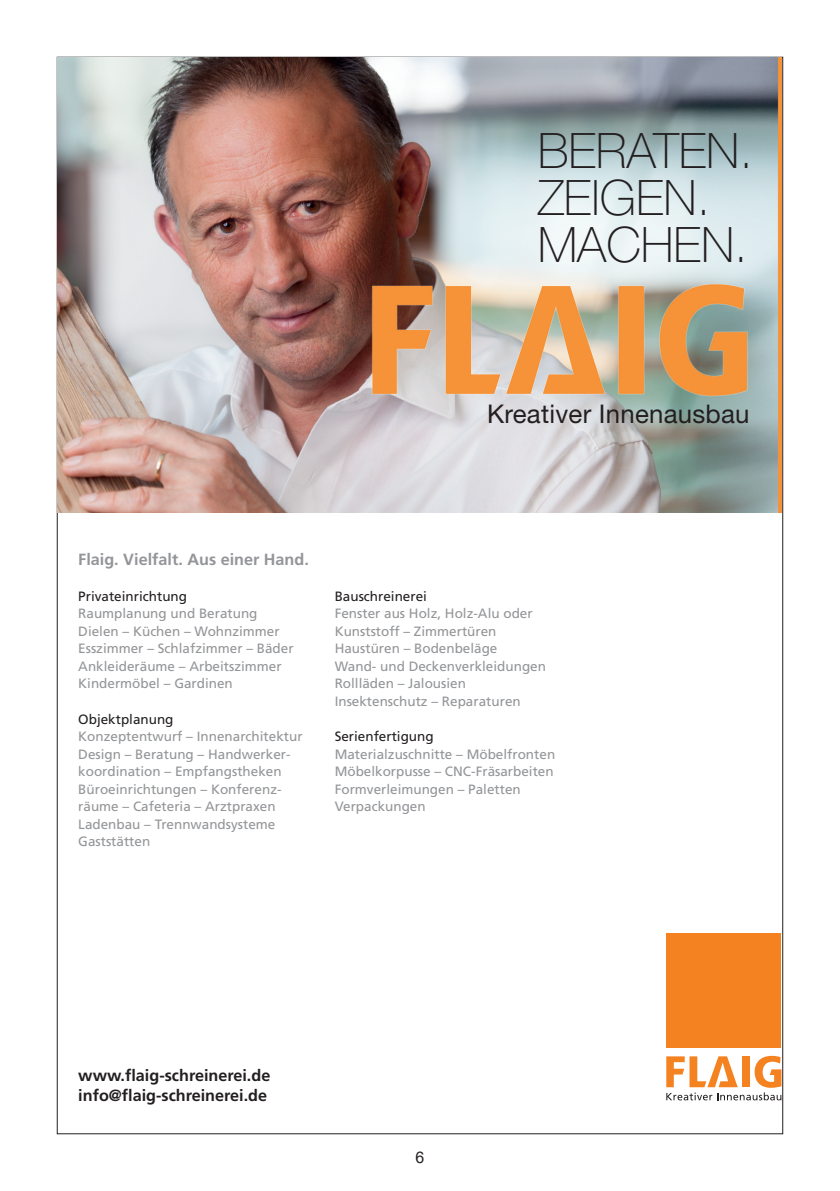
<style>
.page{position:relative;width:840px;height:1191px;background:#fff}
.page>*{position:absolute;margin:0;border:0;box-sizing:border-box;transform-origin:0 0}
.t1{font:100 49px/47.2px "Helvetica Neue";color:#231f20}
.t2{font:25.8px "Helvetica Neue LT Pro";color:#231f20}
.t3{font:700 16.2px/20.2px "Frutiger";color:#231f20}
.t4{font:700 16.2px "Frutiger";color:#939598}
.t5{font:16px "Arial";color:#231f20}
.t6{font:13.4px/17.6px "Frutiger";color:#939598}
.t7{font:13.4px "Frutiger";color:#231f20}
</style>
<div class="page">
<img style="left:58px;top:58px;width:722px;height:455px">
<div style="left:666px;top:933px;width:114px;height:115px;background:#f58220"></div>
<svg style="left:666px;top:1055px;width:115px;height:45px"></svg>
<h1 class="t1" style="left:537px;top:127px;width:217px">BERATEN.<br>ZEIGEN.<br>MACHEN.</h1>
<h2 class="t2" style="left:487px;top:398px;width:264px">Kreativer Innenausbau</h2>
<p class="t4" style="left:78px;top:549px;width:232px">Flaig. Vielfalt. Aus einer Hand.</p>
<p class="t7" style="left:78px;top:588px;width:110px">Privateinrichtung</p>
<p class="t6" style="left:78px;top:605px;width:217px">Raumplanung und Beratung<br>Dielen – Küchen – Wohnzimmer<br>Esszimmer – Schlafzimmer – Bäder<br>Ankleideräume – Arbeitszimmer<br>Kindermöbel – Gardinen</p>
<p class="t7" style="left:78px;top:711px;width:97px">Objektplanung</p>
<p class="t6" style="left:78px;top:727px;width:226px">Konzeptentwurf – Innenarchitektur<br>Design – Beratung – Handwerker&shy;koordination – Empfangstheken<br>Büroeinrichtungen – Konferenz&shy;räume – Cafeteria – Arztpraxen<br>Ladenbau – Trennwandsysteme<br>Gaststätten</p>
<p class="t7" style="left:334px;top:588px;width:94px">Bauschreinerei</p>
<p class="t6" style="left:334px;top:605px;width:213px">Fenster aus Holz, Holz-Alu oder<br>Kunststoff – Zimmertüren<br>Haustüren – Bodenbeläge<br>Wand- und Deckenverkleidungen<br>Rollläden – Jalousien<br>Insektenschutz – Reparaturen</p>
<p class="t7" style="left:334px;top:728px;width:100px">Serienfertigung</p>
<p class="t6" style="left:334px;top:745px;width:222px">Materialzuschnitte – Möbelfronten<br>Möbelkorpusse – CNC-Fräsarbeiten<br>Formverleimungen – Paletten<br>Verpackungen</p>
<p class="t3" style="left:78px;top:1065px;width:193px">www.flaig-schreinerei.de info@flaig-schreinerei.de</p>
<p class="t5" style="left:415px;top:1146px;width:10px">6</p>
</div>
